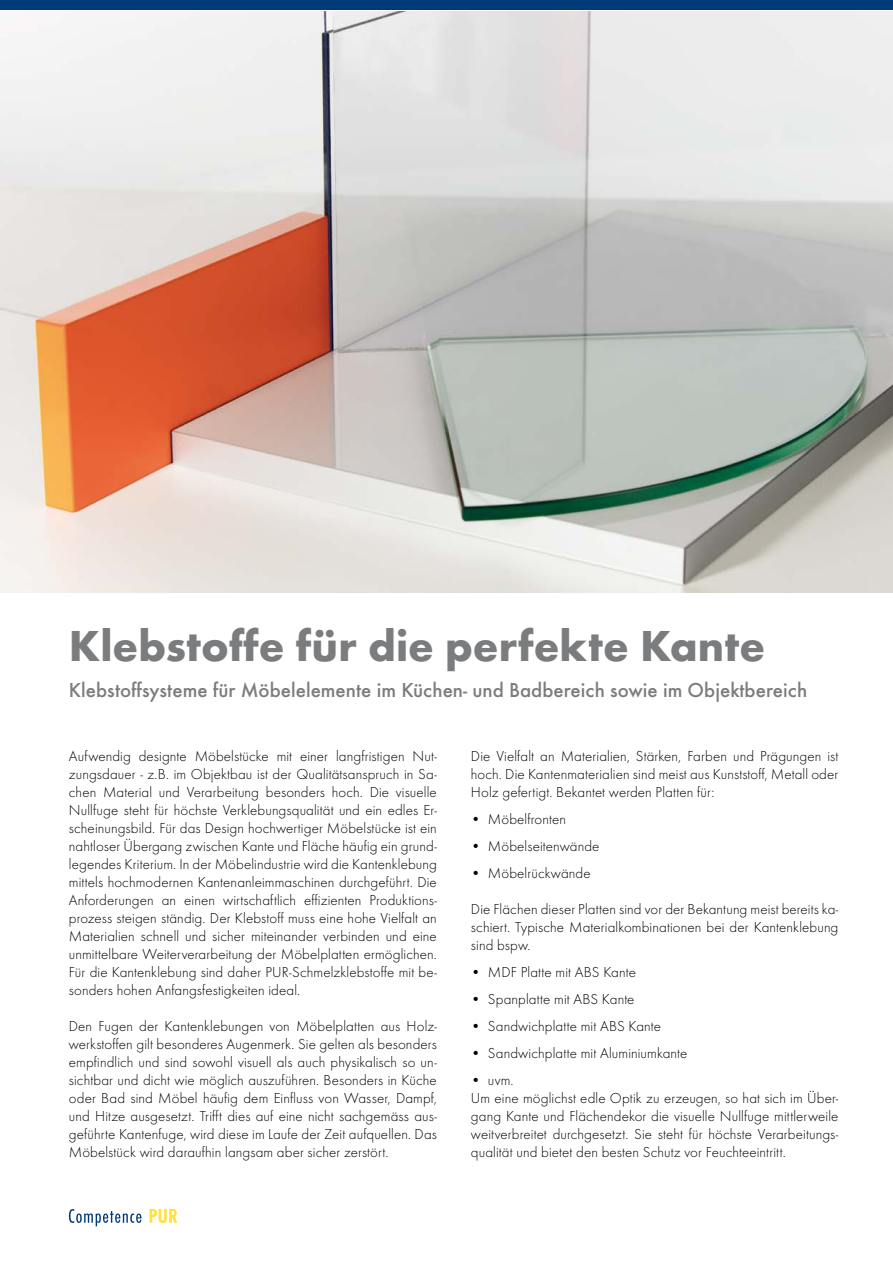
<style>
.page{position:relative;width:893px;height:1263px;background:#fff}
.page>*{position:absolute;margin:0;border:0;box-sizing:border-box;transform-origin:0 0}
.t1{font:700 45px "Futura";color:#7b7c7e}
.t2{font:500 21px "Futura";color:#7b7c7e}
.t3{font:300 15px/18px "Futura";letter-spacing:.005em;color:#000;text-align:justify}
</style>
<div class="page">
<svg style="left:69px;top:1209px;width:72px;height:17px"></svg>
<svg style="left:150px;top:1209px;width:27px;height:14px"></svg>
<img style="left:0;top:11px;width:893px;height:581px">
<div style="left:0;top:0;width:893px;height:10px;background:#003b79"></div>
<h1 class="t1" style="left:69px;top:618px;width:698px">Klebstoffe für die perfekte Kante</h1>
<h2 class="t2" style="left:69px;top:678px;width:740px">Klebstoffsysteme für Möbelelemente im Küchen- und Badbereich sowie im Objektbereich</h2>
<p class="t3" style="left:69px;top:747px;width:370px">Aufwendig designte Möbelstücke mit einer langfristigen Nut&shy;zungsdauer - z.B. im Objektbau ist der Qualitätsanspruch in Sa&shy;chen Material und Verarbeitung besonders hoch. Die visuelle Nullfuge steht für höchste Verklebungsqualität und ein edles Er&shy;scheinungsbild. Für das Design hochwertiger Möbelstücke ist ein nahtloser Übergang zwischen Kante und Fläche häufig ein grund&shy;legendes Kriterium. In der Möbelindustrie wird die Kantenklebung mittels hochmodernen Kantenanleimmaschinen durchgeführt. Die Anforderungen an einen wirtschaftlich effizienten Produktions&shy;prozess steigen ständig. Der Klebstoff muss eine hohe Vielfalt an Materialien schnell und sicher miteinander verbinden und eine unmittelbare Weiterverarbeitung der Möbelplatten ermöglichen.<br>Für die Kantenklebung sind daher PUR-Schmelzklebstoffe mit be&shy;sonders hohen Anfangsfestigkeiten ideal.</p>
<p class="t3" style="left:69px;top:1017px;width:370px">Den Fugen der Kantenklebungen von Möbelplatten aus Holz&shy;werkstoffen gilt besonderes Augenmerk. Sie gelten als besonders empfindlich und sind sowohl visuell als auch physikalisch so un&shy;sichtbar und dicht wie möglich auszuführen. Besonders in Küche oder Bad sind Möbel häufig dem Einfluss von Wasser, Dampf, und Hitze ausgesetzt. Trifft dies auf eine nicht sachgemäss aus&shy;geführte Kantenfuge, wird diese im Laufe der Zeit aufquellen. Das Möbelstück wird daraufhin langsam aber sicher zerstört.</p>
<p class="t3" style="left:471px;top:747px;width:369px">Die Vielfalt an Materialien, Stärken, Farben und Prägungen ist hoch. Die Kantenmaterialien sind meist aus Kunststoff, Metall oder Holz gefertigt. Bekantet werden Platten für:</p>
<p class="t3" style="left:471px;top:810px;width:97px">• Möbelfronten</p>
<p class="t3" style="left:471px;top:837px;width:130px">• Möbelseitenwände</p>
<p class="t3" style="left:471px;top:864px;width:121px">• Möbelrückwände</p>
<p class="t3" style="left:471px;top:900px;width:369px">Die Flächen dieser Platten sind vor der Bekantung meist bereits ka&shy;schiert. Typische Materialkombinationen bei der Kantenklebung sind bspw.</p>
<p class="t3" style="left:471px;top:963px;width:167px">• MDF Platte mit ABS Kante</p>
<p class="t3" style="left:471px;top:990px;width:165px">• Spanplatte mit ABS Kante</p>
<p class="t3" style="left:471px;top:1017px;width:192px">• Sandwichplatte mit ABS Kante</p>
<p class="t3" style="left:471px;top:1044px;width:218px">• Sandwichplatte mit Aluminiumkante</p>
<p class="t3" style="left:471px;top:1071px;width:369px;text-align:left">• uvm.<br>Um eine möglichst edle Optik zu erzeugen, so hat sich im Über&shy;gang Kante und Flächendekor die visuelle Nullfuge mittlerweile weitverbreitet durchgesetzt. Sie steht für höchste Verarbeitungs&shy;qualität und bietet den besten Schutz vor Feuchteeintritt.</p>
</div>
